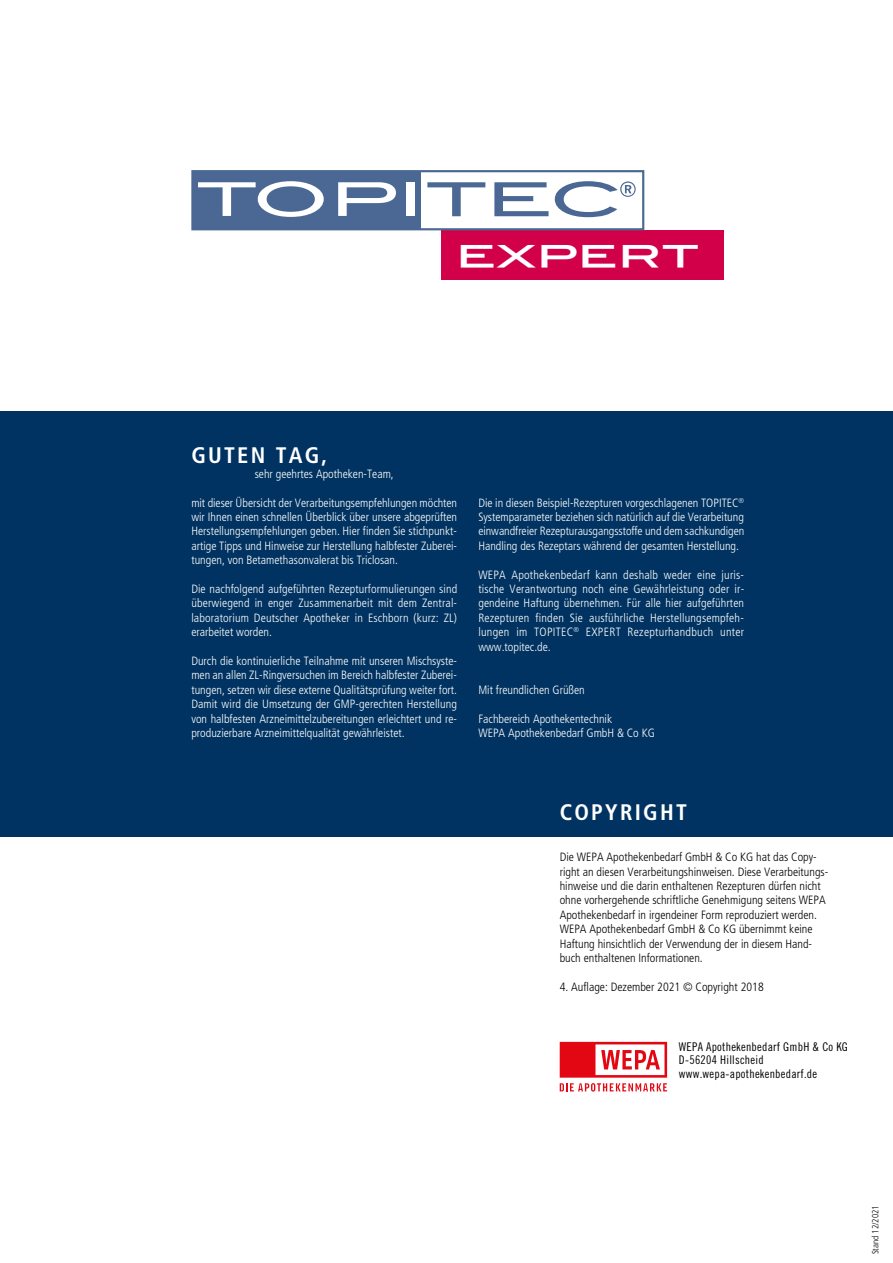
<style>
.page{position:relative;width:893px;height:1263px;background:#fff}
.page>*{position:absolute;margin:0;border:0;box-sizing:border-box;transform-origin:0 0}
.t1{font:35.25px "Blair Md ITCTT Medium";color:#fff;scale:1.4 1}
.t2{font:700 condensed 22.5px "Frutiger LT Std";letter-spacing:.1em;color:#fff}
.t3{font:300 condensed 12px/14.4px "Frutiger LT Std";color:#fff;text-align:justify}
.t4{font:300 condensed 12px/14.4px "Frutiger LT Std";color:#000}
.t5{font:12px/13.5px "Trade Gothic LT Std Cn 18";letter-spacing:.02em;color:#000}
.t6{font:300 condensed 9px "Frutiger LT Std";color:#000}
</style>
<div class="page">
<div style="left:442px;top:230px;width:282px;height:50px;background:#d20049"></div>
<div style="left:192px;top:171px;width:229px;height:58px;background:#4a6893"></div>
<div style="left:191px;top:170px;width:453px;height:60px;border:2px solid #4a6893"></div>
<svg style="left:198px;top:181px;width:126px;height:36px"></svg>
<svg style="left:338px;top:182px;width:58px;height:34px"></svg>
<div style="left:406px;top:182px;width:8px;height:34px;background:#fff"></div>
<svg style="left:427px;top:182px;width:58px;height:34px"></svg>
<svg style="left:494px;top:182px;width:55px;height:34px"></svg>
<svg style="left:555px;top:181px;width:81px;height:36px"></svg>
<div style="left:0;top:412px;width:893px;height:425px;background:#003361"></div>
<svg style="left:560px;top:1042px;width:107px;height:49px"></svg>
<h1 class="t1" style="left:456px;top:225px;width:175px">expert</h1>
<h2 class="t2" style="left:191px;top:442px;width:138px">GUTEN TAG,</h2>
<p class="t3" style="left:255px;top:467px;width:141px">sehr geehrtes Apotheken-Team,</p>
<p class="t3" style="left:191px;top:495px;width:267px">mit dieser Übersicht der Verarbeitungsempfehlungen möchten wir Ihnen einen schnellen Überblick über unsere abgeprüften Herstellungsempfehlungen geben. Hier finden Sie stichpunkt&shy;artige Tipps und Hinweise zur Herstellung halbfester Zuberei&shy;tungen, von Betamethasonvalerat bis Triclosan.</p>
<p class="t3" style="left:191px;top:582px;width:267px">Die nachfolgend aufgeführten Rezepturformulierungen sind überwiegend in enger Zusammenarbeit mit dem Zentral&shy;laboratorium Deutscher Apotheker in Eschborn (kurz: ZL) erarbeitet worden.</p>
<p class="t3" style="left:191px;top:654px;width:267px">Durch die kontinuierliche Teilnahme mit unseren Mischsyste&shy;men an allen ZL-Ringversuchen im Bereich halbfester Zuberei&shy;tungen, setzen wir diese externe Qualitätsprüfung weiter fort.<br>Damit wird die Umsetzung der GMP-gerechten Herstellung von halbfesten Arzneimittelzubereitungen erleichtert und re&shy;produzierbare Arzneimittelqualität gewährleistet.</p>
<p class="t3" style="left:478px;top:495px;width:267px">Die in diesen Beispiel-Rezepturen vorgeschlagenen TOPITEC<sup>® </sup>Systemparameter beziehen sich natürlich auf die Verarbeitung einwandfreier Rezepturausgangsstoffe und dem sachkundigen Handling des Rezeptars während der gesamten Herstellung.</p>
<p class="t3" style="left:478px;top:567px;width:267px;text-align:left">WEPA Apothekenbedarf kann deshalb weder eine juris&shy;tische Verantwortung noch eine Gewährleistung oder ir&shy;gendeine Haftung übernehmen. Für alle hier aufgeführten Rezepturen finden Sie ausführliche Herstellungsempfeh&shy;lungen im TOPITEC<sup>®</sup> EXPERT Rezepturhandbuch unter www.topitec.de.</p>
<p class="t3" style="left:478px;top:683px;width:108px">Mit freundlichen Grüßen</p>
<p class="t3" style="left:478px;top:711px;width:178px">Fachbereich Apothekentechnik<br>WEPA Apothekenbedarf GmbH &amp; Co KG</p>
<h2 class="t2" style="left:560px;top:798px;width:129px">COPYRIGHT</h2>
<p class="t4" style="left:560px;top:850px;width:270px">Die WEPA Apothekenbedarf GmbH &amp; Co KG hat das Copy&shy;right an diesen Verarbeitungshinweisen. Diese Verarbeitungs&shy;hinweise und die darin enthaltenen Rezepturen dürfen nicht ohne vorhergehende schriftliche Genehmigung seitens WEPA Apothekenbedarf in irgendeiner Form reproduziert werden.<br>WEPA Apothekenbedarf GmbH &amp; Co KG übernimmt keine Haftung hinsichtlich der Verwendung der in diesem Hand&shy;buch enthaltenen Informationen.</p>
<p class="t4" style="left:560px;top:979px;width:206px">4. Auflage: Dezember 2021 © Copyright 2018</p>
<p class="t5" style="left:679px;top:1039px;width:170px">WEPA Apothekenbedarf GmbH &amp; Co KG<br>D-56204 Hillscheid www.wepa-apothekenbedarf.de</p>
<p class="t6" style="left:870px;top:1254px;width:51px;rotate:-90deg">Stand 12/2021</p>
</div>
